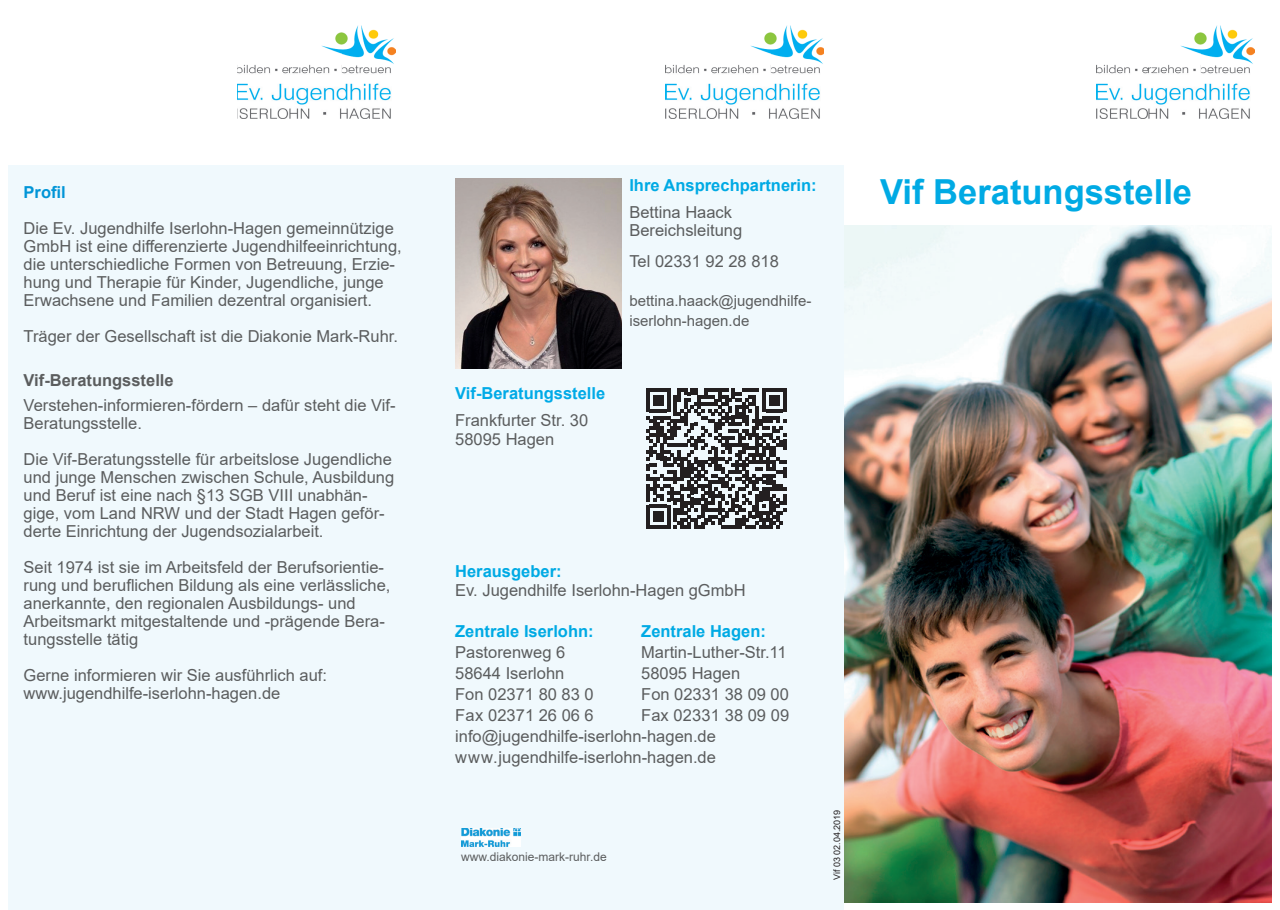
<style>
.page{position:relative;width:1280px;height:910px;background:#fff}
.page>*{position:absolute;margin:0;border:0;box-sizing:border-box;transform-origin:0 0}
.t1{font:700 34.5px "Arial";color:#00aae4}
.t2{font:16.5px/18px "Arial";color:#5b5d5e}
.t3{font:700 16.5px "Arial";color:#00aae4}
.t4{font:700 16.5px "Arial";color:#5b5d5e}
.t5{font:700 16.5px "Arial";color:#00aae7}
.t6{font:700 16.5px "Arial";color:#0195d7}
.t7{font:15px/19.8px "Arial";color:#5b5d5e}
.t8{font:12px "Arial";color:#5b5d5e}
.t9{font:9px "Arial";color:#231f20}
</style>
<div class="page">
<div style="left:9px;top:166px;width:835px;height:744px;background:#f0f9fd"></div>
<img style="left:1096px;top:26px;width:158px;height:92px">
<img style="left:666px;top:26px;width:158px;height:92px">
<img style="left:237px;top:26px;width:158px;height:92px">
<img style="left:845px;top:225px;width:426px;height:677px">
<img style="left:462px;top:828px;width:59px;height:18px">
<img style="left:455px;top:179px;width:167px;height:190px">
<svg style="left:646px;top:389px;width:140px;height:140px"></svg>
<p class="t6" style="left:24px;top:181px;width:44px">Profil</p>
<p class="t2" style="left:24px;top:219px;width:380px">Die Ev. Jugendhilfe Iserlohn-Hagen gemeinnützige GmbH ist eine differenzierte Jugendhilfeeinrichtung, die unterschiedliche Formen von Betreuung, Erzie&shy;hung und Therapie für Kinder, Jugendliche, junge Erwachsene und Familien dezentral organisiert.</p>
<p class="t2" style="left:24px;top:327px;width:376px">Träger der Gesellschaft ist die Diakonie Mark-Ruhr.</p>
<p class="t4" style="left:24px;top:368px;width:152px">Vif-Beratungsstelle</p>
<p class="t2" style="left:24px;top:396px;width:374px">Verstehen-informieren-fördern – dafür steht die Vif-<br>Beratungsstelle.</p>
<p class="t2" style="left:24px;top:450px;width:372px">Die Vif-Beratungsstelle für arbeitslose Jugendliche und junge Menschen zwischen Schule, Ausbildung und Beruf ist eine nach §13 SGB VIII unabhän&shy;gige, vom Land NRW und der Stadt Hagen geför&shy;derte Einrichtung der Jugendsozialarbeit.</p>
<p class="t2" style="left:24px;top:558px;width:368px">Seit 1974 ist sie im Arbeitsfeld der Berufsorientie&shy;rung und beruflichen Bildung als eine verlässliche, anerkannte, den regionalen Ausbildungs- und Arbeitsmarkt mitgestaltende und -prägende Bera&shy;tungsstelle tätig</p>
<p class="t2" style="left:24px;top:666px;width:305px">Gerne informieren wir Sie ausführlich auf: www.jugendhilfe-iserlohn-hagen.de</p>
<p class="t5" style="left:455px;top:381px;width:152px">Vif-Beratungsstelle</p>
<p class="t2" style="left:455px;top:410px;width:134px;line-height:19.8px">Frankfurter Str. 30<br>58095 Hagen</p>
<p class="t3" style="left:629px;top:173px;width:189px">Ihre Ansprechpartnerin:</p>
<p class="t2" style="left:629px;top:203px;width:114px">Bettina Haack<br>Bereichsleitung</p>
<p class="t2" style="left:629px;top:252px;width:151px">Tel 02331 92 28 818</p>
<p class="t7" style="left:629px;top:291px;width:183px">bettina.haack@jugendhilfe&shy;iserlohn-hagen.de</p>
<h1 class="t1" style="left:880px;top:168px;width:313px">Vif Beratungsstelle</h1>
<p class="t3" style="left:455px;top:559px;width:108px">Herausgeber:</p>
<p class="t2" style="left:455px;top:581px;width:292px">Ev. Jugendhilfe Iserlohn-Hagen gGmbH</p>
<p class="t3" style="left:455px;top:619px;width:140px">Zentrale Iserlohn:</p>
<p class="t3" style="left:641px;top:619px;width:126px">Zentrale Hagen:</p>
<p class="t2" style="left:455px;top:643px;width:112px">Pastorenweg 6</p>
<p class="t2" style="left:641px;top:643px;width:147px">Martin-Luther-Str.11</p>
<p class="t2" style="left:455px;top:664px;width:111px">58644 Iserlohn</p>
<p class="t2" style="left:641px;top:664px;width:101px">58095 Hagen</p>
<p class="t2" style="left:455px;top:685px;width:140px">Fon 02371 80 83 0</p>
<p class="t2" style="left:641px;top:685px;width:149px">Fon 02331 38 09 00</p>
<p class="t2" style="left:455px;top:706px;width:140px">Fax 02371 26 06 6</p>
<p class="t2" style="left:455px;top:704px;width:335px;line-height:21px;text-indent:186px">Fax 02331 38 09 09 info@jugendhilfe-iserlohn-hagen.de www.jugendhilfe-iserlohn-hagen.de</p>
<p class="t8" style="left:461px;top:849px;width:147px">www.diakonie-mark-ruhr.de</p>
<p class="t9" style="left:831px;top:880px;width:72px;rotate:-90deg">Vif 03 02.04.2019</p>
</div>
